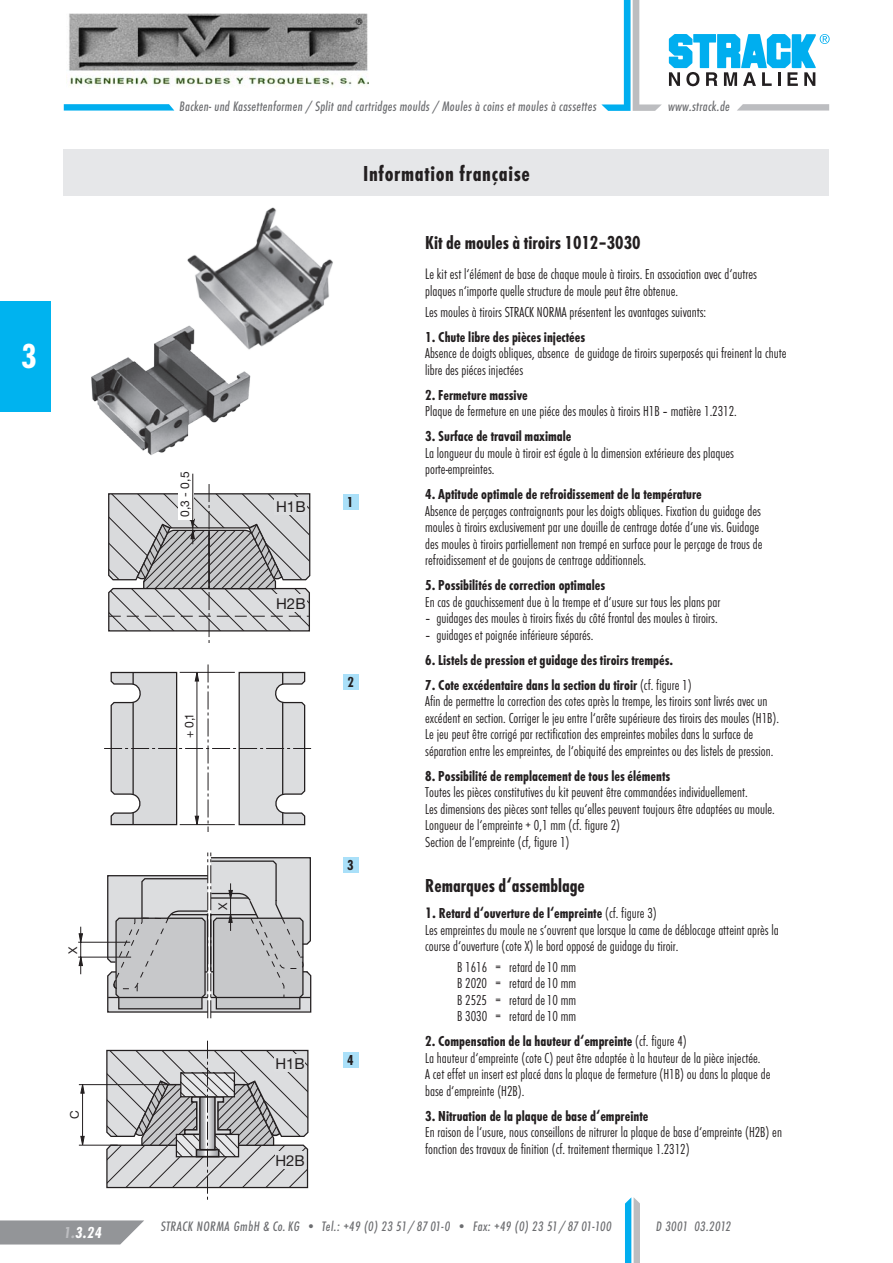
<style>
.page{position:relative;width:893px;height:1263px;background:#fff}
.page>*{position:absolute;margin:0;border:0;box-sizing:border-box;transform-origin:0 0}
.t1{font:36px "Futura T Bol Con";color:#fff}
.t2{font:22.5px "Futura T Bol Con";letter-spacing:.03em;color:#231f20}
.berschr__13_13_FutB{font:19.5px "Futura T Bol Con";color:#231f20}
.t3{font:16.5px "Futura T Bol Con Obl";color:#fff}
.Grndschr__10_12_FutL{font:15px/16.5px "Futura T Lig Con";color:#231f20}
.ZwischenŸberschrift{font:15px "Futura T Bol Con";color:#231f20}
.t4{font:15px "Helvetica Neue LT Std";color:#231f20}
.t5{font:14.25px "Futura T Med Con Obl";letter-spacing:.02em;color:#6c6d70}
.t6{font:12px "Helvetica Neue LT Std";color:#231f20}
.s1{font-size:15.75px}
.s2{font-family:"Futura T Lig Con"}
.s3{color:#bcbdc0}
</style>
<div class="page">
<svg style="left:0;top:1220px;width:144px;height:24px;background:#9d9fa2"></svg>
<svg style="left:625px;top:1197px;width:15px;height:66px"></svg>
<div style="left:0;top:301px;width:51px;height:110px;background:#00b3ef"></div>
<svg style="left:669px;top:34px;width:161px;height:52px"></svg>
<svg style="left:737px;top:104px;width:92px;height:7px"></svg>
<svg style="left:601px;top:0;width:61px;height:111px"></svg>
<svg style="left:64px;top:104px;width:110px;height:7px"></svg>
<div style="left:64px;top:149px;width:765px;height:47px;background:#e6e7e9"></div>
<svg style="left:80px;top:1085px;width:5px;height:8px"></svg>
<svg style="left:80px;top:1136px;width:5px;height:9px"></svg>
<svg style="left:106px;top:1041px;width:203px;height:159px;background:#c4c4c6"></svg>
<hr style="left:82px;top:1084px;width:1px;height:61px;background:#231f20">
<hr style="left:79px;top:1145px;width:39px;height:1px;background:#231f20">
<hr style="left:79px;top:1084px;width:94px;height:1px;background:#231f20">
<div style="left:274px;top:1054px;width:31px;height:18px;background:#dddee0"></div>
<svg style="left:79px;top:956px;width:4px;height:10px"></svg>
<svg style="left:79px;top:933px;width:4px;height:9px"></svg>
<hr style="left:80px;top:927px;width:1px;height:47px;background:#231f20">
<hr style="left:78px;top:942px;width:52px;height:1px;background:#231f20">
<hr style="left:78px;top:957px;width:53px;height:1px;background:#231f20">
<svg style="left:106px;top:852px;width:206px;height:166px;background:#c6c6c8"></svg>
<hr style="left:230px;top:883px;width:1px;height:48px;background:#231f20">
<svg style="left:104px;top:664px;width:208px;height:168px"></svg>
<svg style="left:108px;top:484px;width:203px;height:158px;background:#c4c4c6"></svg>
<hr style="left:193px;top:474px;width:1px;height:70px;background:#231f20">
<img style="left:91px;top:328px;width:160px;height:127px">
<img style="left:184px;top:207px;width:149px;height:149px">
<div style="left:343px;top:494px;width:16px;height:15px;background:#aae0f9"></div>
<div style="left:343px;top:674px;width:16px;height:16px;background:#aae0f9"></div>
<div style="left:343px;top:857px;width:16px;height:16px;background:#aae0f9"></div>
<div style="left:343px;top:1052px;width:16px;height:16px;background:#aae0f9"></div>
<img style="left:69px;top:14px;width:299px;height:74px">
<h1 class="t1" style="left:21px;top:336px;width:17px">3</h1>
<p class="t5" style="left:180px;top:98px;width:418px">Backen- und Kassettenformen / Split and cartridges moulds / Moules à coins et moules à cassettes</p>
<p class="t5" style="left:668px;top:98px;width:63px">www.strack.de</p>
<p class="t6" style="left:66px;top:953px;width:9px;rotate:-90deg">X</p>
<p class="t6" style="left:68px;top:1119px;width:10px;rotate:-90deg">C</p>
<p class="t6" style="left:178px;top:517px;width:46px;rotate:-90deg">0,3 - 0,5</p>
<p class="t6" style="left:182px;top:738px;width:27px;rotate:-90deg">+ 0,1</p>
<p class="t6" style="left:216px;top:910px;width:9px;rotate:-90deg">X</p>
<p class="t4" style="left:276px;top:498px;width:31px">H1B</p>
<p class="t4" style="left:276px;top:595px;width:31px">H2B</p>
<p class="t4" style="left:275px;top:1055px;width:31px">H1B</p>
<p class="t4" style="left:275px;top:1152px;width:31px">H2B</p>
<p class="t2" style="left:363px;top:160px;width:168px">Information française</p>
<p class="ZwischenŸberschrift" style="left:347px;top:493px;width:8px">1</p>
<p class="ZwischenŸberschrift" style="left:347px;top:673px;width:8px">2</p>
<p class="ZwischenŸberschrift" style="left:347px;top:856px;width:8px">3</p>
<p class="ZwischenŸberschrift" style="left:347px;top:1051px;width:8px">4</p>
<p class="berschr__13_13_FutB" style="left:425px;top:231px;width:217px">Kit de moules à tiroirs 1012–3030</p>
<p class="Grndschr__10_12_FutL" style="left:425px;top:266px;width:333px"><span class="s1">L</span>e kit est l‘élément de base de chaque moule à tiroirs. En association avec d‘autres</p>
<p class="Grndschr__10_12_FutL" style="left:425px;top:283px;width:254px">plaques n‘importe quelle structure de moule peut être obtenue.</p>
<p class="Grndschr__10_12_FutL" style="left:425px;top:304px;width:283px">Les moules à tiroirs STRACK NORMA présentent les avantages suivants:</p>
<p class="ZwischenŸberschrift" style="left:425px;top:328px;width:161px">1. Chute libre des pièces injectées</p>
<p class="Grndschr__10_12_FutL" style="left:425px;top:345px;width:363px">Absence de doigts obliques, absence de guidage de tiroirs superposés qui freinent la chute libre des piéces injectées</p>
<p class="ZwischenŸberschrift" style="left:425px;top:386px;width:104px">2. Fermeture massive</p>
<p class="Grndschr__10_12_FutL" style="left:425px;top:403px;width:313px">Plaque de fermeture en une piéce des moules à tiroirs H1B – matière 1.2312.</p>
<p class="ZwischenŸberschrift" style="left:425px;top:427px;width:148px">3. Surface de travail maximale</p>
<p class="Grndschr__10_12_FutL" style="left:425px;top:445px;width:310px">La longueur du moule à tiroir est égale à la dimension extérieure des plaques</p>
<p class="Grndschr__10_12_FutL" style="left:425px;top:461px;width:71px">porte-empreintes.</p>
<p class="ZwischenŸberschrift" style="left:425px;top:485px;width:278px">4. Aptitude optimale de refroidissement de la température</p>
<p class="Grndschr__10_12_FutL" style="left:425px;top:503px;width:337px">Absence de perçages contraignants pour les doigts obliques. Fixation du guidage des moules à tiroirs exclusivement par une douille de centrage dotée d‘une vis. Guidage</p>
<p class="Grndschr__10_12_FutL" style="left:425px;top:536px;width:339px">des moules à tiroirs partiellement non trempé en surface pour le perçage de trous de refroidissement et de goujons de centrage additionnels.</p>
<p class="ZwischenŸberschrift" style="left:425px;top:576px;width:181px">5. Possibilités de correction optimales</p>
<p class="Grndschr__10_12_FutL" style="left:425px;top:594px;width:297px">En cas de gauchissement due à la trempe et d‘usure sur tous les plans par</p>
<p class="Grndschr__10_12_FutL" style="left:425px;top:610px;width:294px">– guidages des moules à tiroirs fixés du côté frontal des moules à tiroirs.</p>
<p class="Grndschr__10_12_FutL" style="left:425px;top:627px;width:170px">– guidages et poignée inférieure séparés.</p>
<p class="ZwischenŸberschrift" style="left:425px;top:651px;width:250px">6. Listels de pression et guidage des tiroirs trempés.</p>
<p class="ZwischenŸberschrift" style="left:425px;top:676px;width:268px">7. Cote excédentaire dans la section du tiroir <span class="s2">(cf. figure 1)</span></p>
<p class="Grndschr__10_12_FutL" style="left:425px;top:693px;width:355px">Afin de permettre la correction des cotes après la trempe, les tiroirs sont livrés avec un excédent en section. Corriger le jeu entre l‘arête supérieure des tiroirs des moules (H1B).</p>
<p class="Grndschr__10_12_FutL" style="left:425px;top:726px;width:330px">Le jeu peut être corrigé par rectification des empreintes mobiles dans la surface de</p>
<p class="Grndschr__10_12_FutL" style="left:425px;top:743px;width:350px">séparation entre les empreintes, de l‘obiquité des empreintes ou des listels de pression.</p>
<p class="ZwischenŸberschrift" style="left:425px;top:767px;width:246px">8. Possibilité de remplacement de tous les éléments</p>
<p class="Grndschr__10_12_FutL" style="left:425px;top:784px;width:351px">Toutes les pièces constitutives du kit peuvent être commandées individuellement.<br>Les dimensions des pièces sont telles qu‘elles peuvent toujours être adaptées au moule.</p>
<p class="Grndschr__10_12_FutL" style="left:425px;top:817px;width:196px">Longueur de l‘empreinte + 0,1 mm (cf. figure 2)</p>
<p class="Grndschr__10_12_FutL" style="left:425px;top:834px;width:146px">Section de l‘empreinte (cf, figure 1)</p>
<p class="berschr__13_13_FutB" style="left:425px;top:874px;width:161px">Remarques d‘assemblage</p>
<p class="ZwischenŸberschrift" style="left:425px;top:904px;width:233px"><span class="s1">1.</span> Retard d‘ouverture de l‘empreinte <span class="s2">(cf. figure 3)</span></p>
<p class="Grndschr__10_12_FutL" style="left:425px;top:922px;width:355px">Les empreintes du moule ne s‘ouvrent que lorsque la came de déblocage atteint après la course d‘ouverture (cote X) le bord opposé de guidage du tiroir.</p>
<p class="Grndschr__10_12_FutL" style="left:457px;top:959px;width:121px;text-align:justify">B 1616 = retard de10 mm B 2020 = retard de10 mm B 2525 = retard de10 mm B 3030 = retard de10 mm</p>
<p class="ZwischenŸberschrift" style="left:425px;top:1033px;width:263px">2. Compensation de la hauteur d‘empreinte <span class="s2">(cf. figure 4)</span></p>
<p class="Grndschr__10_12_FutL" style="left:425px;top:1050px;width:347px">La hauteur d‘empreinte (cote C) peut être adaptée à la hauteur de la pièce injectée.<br>A cet effet un insert est placé dans la plaque de fermeture (H1B) ou dans la plaque de base d‘empreinte (H2B).</p>
<p class="ZwischenŸberschrift" style="left:425px;top:1107px;width:225px">3. Nitruation de la plaque de base d‘empreinte</p>
<p class="Grndschr__10_12_FutL" style="left:425px;top:1124px;width:358px">En raison de l‘usure, nous conseillons de nitrurer la plaque de base d‘empreinte (H2B) en fonction des travaux de finition (cf. traitement thermique 1.2312)</p>
<p class="t3" style="left:64px;top:1223px;width:39px"><span class="s3">1.</span>3.24</p>
<p class="t5" style="left:161px;top:1219px;width:452px">STRACK NORMA GmbH &amp; Co. KG • Tel.: +49 (0) 23 51 / 87 01-0 • Fax: +49 (0) 23 51 / 87 01-100</p>
<p class="t5" style="left:656px;top:1219px;width:76px">D 3001 03.2012</p>
</div>
